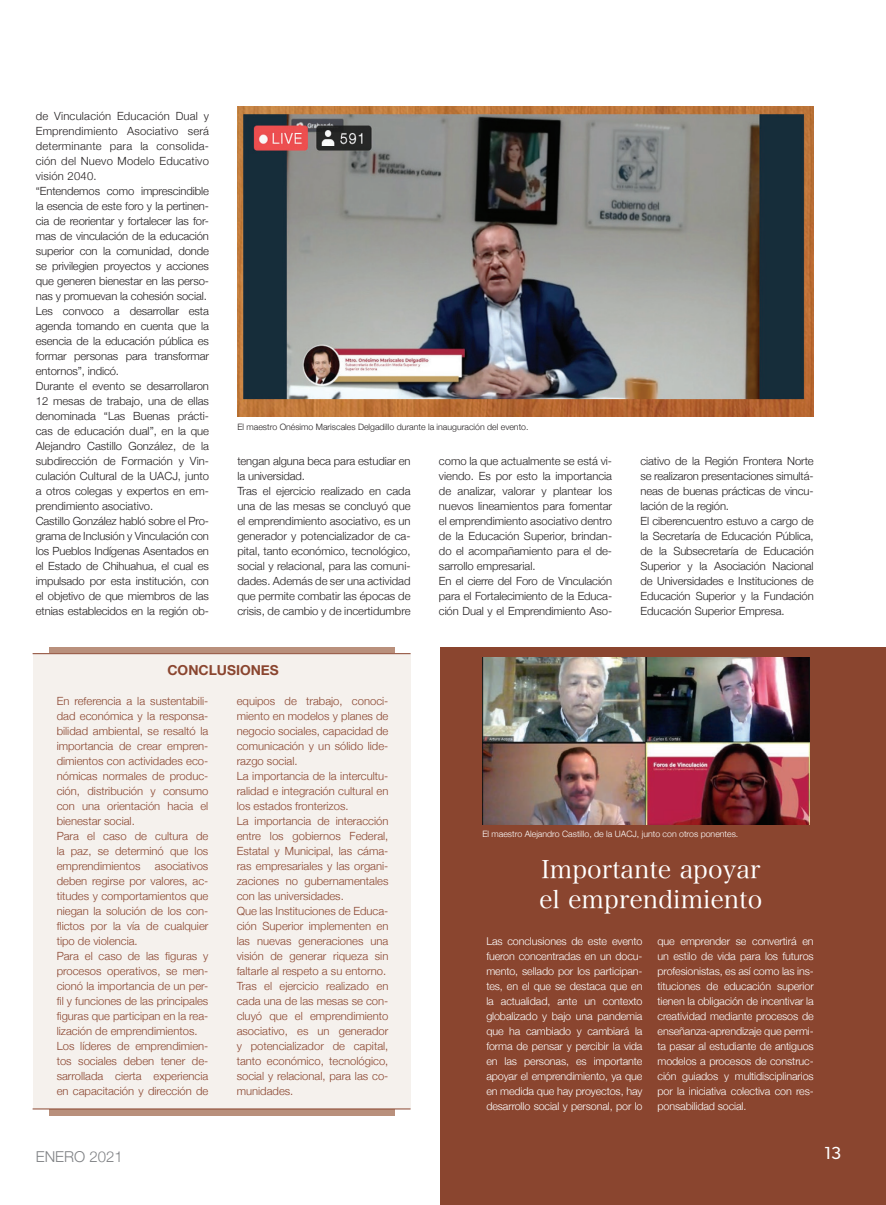
<style>
.page{position:relative;width:886px;height:1205px;background:#fff}
.page>*{position:absolute;margin:0;border:0;box-sizing:border-box;transform-origin:0 0}
.Cabeza_secundaria{font:25px "Hira Min Pro N W3";color:#fff}
.t1{font:17.5px "Gibson";color:#fff}
.t2{font:300 15px "Helvetica Neue";color:#808285}
.Texto{font:700 13.75px "Helvetica Neue";color:#8a452f}
.Texto-2{font:300 11.25px/15px "Helvetica Neue";letter-spacing:-.01em;color:#231f20;text-align:justify}
.Texto-3{font:300 11.25px/15px "Helvetica Neue";color:#8a452f;text-align:justify}
.Texto-4{font:300 10.75px/15px "Helvetica Neue";letter-spacing:-.01em;color:#fff;text-align:justify}
.Pie_de_foto{font:300 8.75px "Helvetica Neue";color:#231f20}
.Pie_de_foto-2{font:300 8.75px "Helvetica Neue";color:#fff}
</style>
<div class="page">
<div style="left:440px;top:647px;width:446px;height:558px;background:#8a452f"></div>
<img style="left:482px;top:657px;width:328px;height:167px">
<img style="left:237px;top:106px;width:577px;height:311px">
<div style="left:49px;top:647px;width:345px;height:468px;background:#b9907c"></div>
<div style="left:33px;top:654px;width:378px;height:455px;background:#f5f1ed"></div>
<hr style="left:33px;top:653px;width:378px;height:1px;background:#8a452f">
<hr style="left:33px;top:1108px;width:378px;height:1px;background:#8a452f">
<p class="Texto-2" style="left:36px;top:108px;width:175px">de Vinculación Educación Dual y Emprendimiento Asociativo será determinante para la consolida&shy;ción del Nuevo Modelo Educativo visión 2040.</p>
<p class="Texto-2" style="left:36px;top:183px;width:175px">“Entendemos como imprescindible la esencia de este foro y la pertinen&shy;cia de reorientar y fortalecer las for&shy;mas de vinculación de la educación superior con la comunidad, donde se privilegien proyectos y acciones que generen bienestar en las perso&shy;nas y promuevan la cohesión social.</p>
<p class="Texto-2" style="left:36px;top:303px;width:175px">Les convoco a desarrollar esta agenda tomando en cuenta que la esencia de la educación pública es formar personas para transformar entornos”, indicó.</p>
<p class="Texto-2" style="left:36px;top:378px;width:175px">Durante el evento se desarrollaron 12 mesas de trabajo, una de ellas denominada “Las Buenas prácti&shy;cas de educación dual”, en la que Alejandro Castillo González, de la subdirección de Formación y Vin&shy;culación Cultural de la UACJ, junto a otros colegas y expertos en em&shy;prendimiento asociativo.</p>
<p class="Texto-2" style="left:36px;top:513px;width:175px">Castillo González habló sobre el Pro&shy;grama de Inclusión y Vinculación con los Pueblos Indígenas Asentados en el Estado de Chihuahua, el cual es impulsado por esta institución, con el objetivo de que miembros de las etnias establecidos en la región ob-</p>
<p class="Pie_de_foto" style="left:237px;top:420px;width:293px">El maestro Onésimo Mariscales Delgadillo durante la inauguración del evento.</p>
<p class="Texto-2" style="left:237px;top:453px;width:175px">tengan alguna beca para estudiar en la universidad.</p>
<p class="Texto-2" style="left:237px;top:483px;width:175px">Tras el ejercicio realizado en cada una de las mesas se concluyó que el emprendimiento asociativo, es un generador y potencializador de ca&shy;pital, tanto económico, tecnológico, social y relacional, para las comuni&shy;dades. Además de ser una actividad que permite combatir las épocas de crisis, de cambio y de incertidumbre</p>
<p class="Texto-2" style="left:439px;top:453px;width:175px">como la que actualmente se está vi&shy;viendo. Es por esto la importancia de analizar, valorar y plantear los nuevos lineamientos para fomentar el emprendimiento asociativo dentro de la Educación Superior, brindan&shy;do el acompañamiento para el de&shy;sarrollo empresarial.</p>
<p class="Texto-2" style="left:439px;top:573px;width:175px">En el cierre del Foro de Vinculación para el Fortalecimiento de la Educa&shy;ción Dual y el Emprendimiento Aso-</p>
<p class="Texto-2" style="left:640px;top:453px;width:175px">ciativo de la Región Frontera Norte se realizaron presentaciones simultá&shy;neas de buenas prácticas de vincu&shy;lación de la región.</p>
<p class="Texto-2" style="left:640px;top:513px;width:175px">El ciberencuentro estuvo a cargo de la Secretaría de Educación Pública, de la Subsecretaría de Educación Superior y la Asociación Nacional de Universidades e Instituciones de Educación Superior y la Fundación Educación Superior Empresa.</p>
<p class="Texto" style="left:167px;top:659px;width:113px">CONCLUSIONES</p>
<p class="Texto-3" style="left:57px;top:693px;width:153px">En referencia a la sustentabili&shy;dad económica y la responsa&shy;bilidad ambiental, se resaltó la importancia de crear empren&shy;dimientos con actividades eco&shy;nómicas normales de produc&shy;ción, distribución y consumo con una orientación hacia el bienestar social.</p>
<p class="Texto-3" style="left:57px;top:828px;width:153px">Para el caso de cultura de la paz, se determinó que los emprendimientos</p>
<p class="Texto-3" style="left:57px;top:858px;width:153px;text-indent:98px">asociativos deben regirse por valores, ac&shy;titudes y comportamientos que niegan la solución de los con&shy;flictos por la vía de cualquier tipo de violencia.</p>
<p class="Texto-3" style="left:57px;top:948px;width:153px">Para el caso de las figuras y procesos operativos, se men&shy;cionó la importancia de un per&shy;fil y funciones de las principales figuras que participan en la rea&shy;lización de emprendimientos.</p>
<p class="Texto-3" style="left:57px;top:1038px;width:153px">Los líderes de emprendimien&shy;tos sociales deben tener de&shy;sarrollada cierta experiencia en capacitación y dirección de</p>
<h3 class="t2" style="left:36px;top:1144px;width:88px">ENERO 2021</h3>
<p class="Texto-3" style="left:237px;top:693px;width:153px">equipos de trabajo, conoci&shy;miento en modelos y planes de negocio sociales, capacidad de comunicación y un sólido lide&shy;razgo social.</p>
<p class="Texto-3" style="left:237px;top:768px;width:153px">La importancia de la intercultu&shy;ralidad e integración cultural en los estados fronterizos.</p>
<p class="Texto-3" style="left:237px;top:813px;width:153px">La importancia de interacción entre los gobiernos Federal, Estatal y Municipal, las cáma&shy;ras empresariales y las organi&shy;zaciones no gubernamentales con las universidades.</p>
<p class="Texto-3" style="left:237px;top:903px;width:153px">Que las Instituciones de Educa&shy;ción Superior implementen en las nuevas generaciones una visión de generar riqueza sin faltarle al respeto a su entorno.</p>
<p class="Texto-3" style="left:237px;top:978px;width:153px">Tras el ejercicio realizado en cada una de las mesas se con&shy;cluyó que el emprendimiento asociativo, es un generador y potencializador de capital, tanto económico, tecnológico, social y relacional, para las co&shy;munidades.</p>
<p class="Pie_de_foto-2" style="left:482px;top:827px;width:257px">El maestro Alejandro Castillo, de la UACJ, junto con otros ponentes.</p>
<p class="Cabeza_secundaria" style="left:541px;top:848px;width:221px">Importante apoyar</p>
<p class="Cabeza_secundaria" style="left:539px;top:878px;width:225px">el emprendimiento</p>
<p class="Texto-4" style="left:486px;top:933px;width:158px">Las conclusiones de este evento fueron concentradas en un docu&shy;mento, sellado por los participan&shy;tes, en el que se destaca que en la actualidad, ante un contexto globalizado y bajo una pandemia que ha cambiado y cambiará la forma de pensar y percibir la vida en las personas, es importante apoyar el emprendimiento, ya que en medida que hay proyectos, hay desarrollo social y personal, por lo</p>
<p class="Texto-4" style="left:657px;top:933px;width:158px">que emprender se convertirá en un estilo de vida para los futuros profesionistas, es así como las ins&shy;tituciones de educación superior tienen la obligación de incentivar la creatividad mediante procesos de enseñanza-aprendizaje que permi&shy;ta pasar al estudiante de antiguos modelos a procesos de construc&shy;ción guiados y multidisciplinarios por la iniciativa colectiva con res&shy;ponsabilidad social.</p>
<p class="t1" style="left:824px;top:1143px;width:19px">13</p>
</div>
